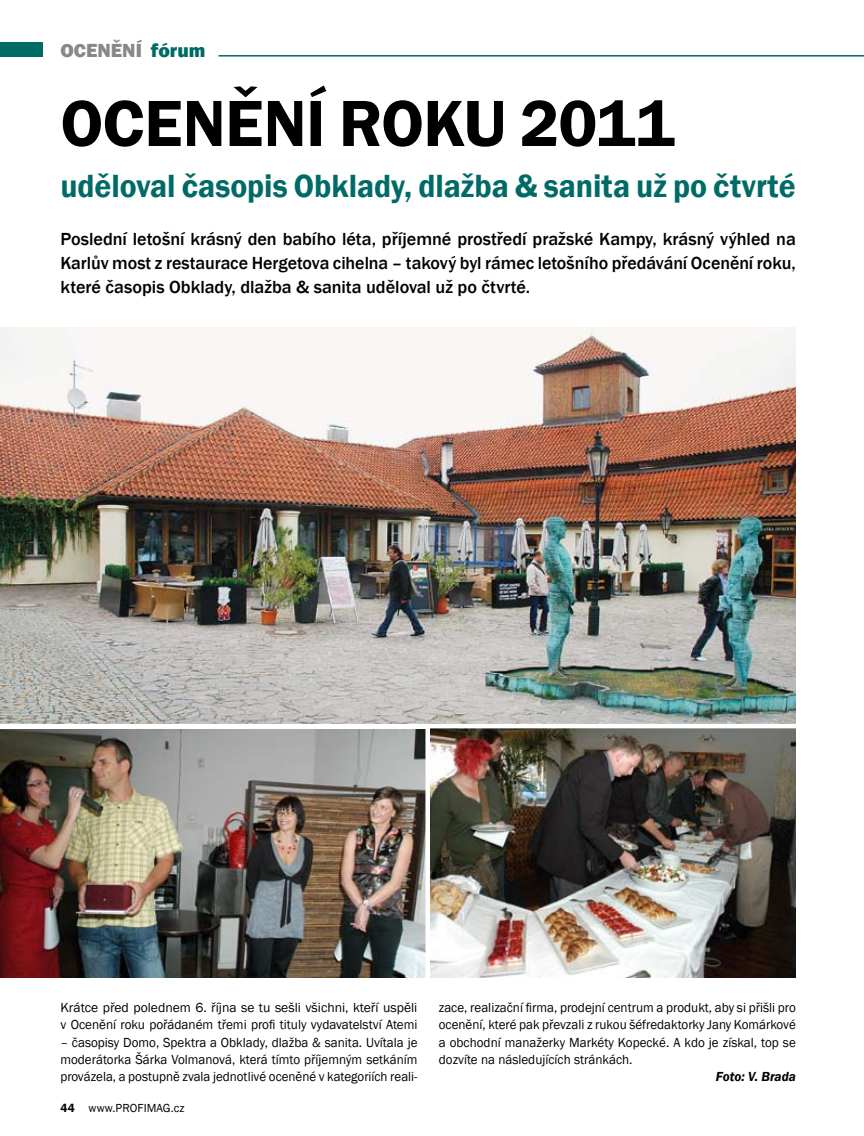
<style>
.page{position:relative;width:864px;height:1136px;background:#fff}
.page>*{position:absolute;margin:0;border:0;box-sizing:border-box;transform-origin:0 0}
.t1{font:600 67.5px "Franklin Gothic";letter-spacing:-.01em;color:#000}
.t2{font:600 33px "Franklin Gothic";color:#006b66;scale:.96 1}
.t3{font:800 19.5px "Franklin Gothic";color:#87888a}
.t4{font:500 18px/24px "Franklin Gothic";color:#000;text-align:justify}
.t5{font:13.5px/17.2px "Franklin Gothic";color:#000;text-align:justify}
.t6{font:italic 600 13.5px "Franklin Gothic";color:#000}
.t7{font:12px "Franklin Gothic";letter-spacing:.01em;color:#000}
.s1{color:#006b66}
.s2{font-weight:600}
</style>
<div class="page">
<div style="left:0;top:42px;width:43px;height:15px;background:#006b66"></div>
<hr style="left:218px;top:55px;width:645px;height:2px;background:#006b66">
<img style="left:0;top:327px;width:795px;height:396px">
<img style="left:0;top:729px;width:425px;height:248px">
<img style="left:430px;top:728px;width:365px;height:249px">
<h3 class="t3" style="left:60px;top:37px;width:146px">OCENĚNÍ <span class="s1">FÓRUM</span></h3>
<h1 class="t1" style="left:60px;top:82px;width:615px">Ocenění roku 2011</h1>
<h2 class="t2" style="left:60px;top:166px;width:767px">uděloval časopis Obklady, dlažba &amp; sanita už po čtvrté</h2>
<p class="t4" style="left:60px;top:227px;width:736px">Poslední letošní krásný den babího léta, příjemné prostředí pražské Kampy, krásný výhled na Karlův most z restaurace Hergetova cihelna – takový byl rámec letošního předávání Ocenění roku, které časopis Obklady, dlažba &amp; sanita uděloval už po čtvrté.</p>
<p class="t5" style="left:60px;top:999px;width:358px">Krátce před polednem 6. října se tu sešli všichni, kteří uspěli v Ocenění roku pořádaném třemi profi tituly vydavatelství Atemi</p>
<p class="t5" style="left:60px;top:1033px;width:358px">– časopisy Domo, Spektra a Obklady, dlažba &amp; sanita. Uvítala je moderátorka Šárka Volmanová, která tímto příjemným setkáním provázela, a postupně zvala jednotlivé oceněné v kategoriích reali-</p>
<p class="t7" style="left:60px;top:1100px;width:126px"><span class="s2">44</span> www.PROFIMAG.cz</p>
<p class="t5" style="left:438px;top:999px;width:358px">zace, realizační firma, prodejní centrum a produkt, aby si přišli pro ocenění, které pak převzali z rukou šéfredaktorky Jany Komárkové a obchodní manažerky Markéty Kopecké. A kdo je získal, top se dozvíte na následujících stránkách.</p>
<p class="t6" style="left:715px;top:1067px;width:81px">Foto: V. Brada</p>
</div>
